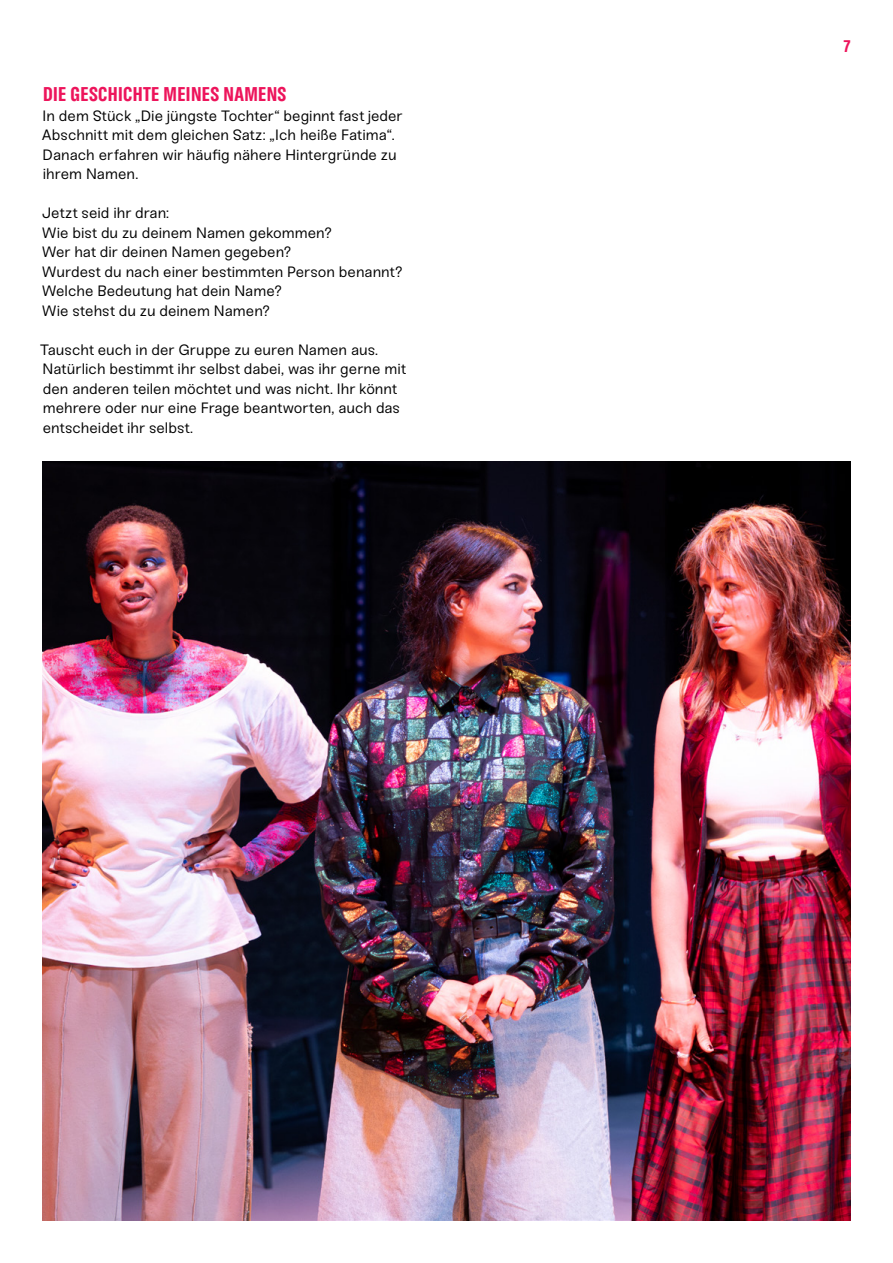
<style>
.page{position:relative;width:893px;height:1263px;background:#fff}
.page>*{position:absolute;margin:0;border:0;box-sizing:border-box;transform-origin:0 0}
.t1{font:19.5px "Parkaue Langulaire";letter-spacing:.02em;color:#ed145b}
.t2{font:16.5px "Parkaue Langulaire";color:#ed145b}
.t3{font:15px/19.5px "Sneak";color:#000}
</style>
<div class="page">
<img style="left:43px;top:462px;width:807px;height:758px">
<h1 class="t1" style="left:43px;top:82px;width:244px">DIE GESCHICHTE MEINES NAMENS</h1>
<p class="t3" style="left:42px;top:106px;width:362px">In dem Stück „Die jüngste Tochter“ beginnt fast jeder Abschnitt mit dem gleichen Satz: „Ich heiße Fatima“.<br>Danach erfahren wir häufig nähere Hintergründe zu ihrem Namen.</p>
<p class="t3" style="left:42px;top:203px;width:363px">Jetzt seid ihr dran:<br>Wie bist du zu deinem Namen gekommen?<br>Wer hat dir deinen Namen gegeben?<br>Wurdest du nach einer bestimmten Person benannt?<br>Welche Bedeutung hat dein Name?<br>Wie stehst du zu deinem Namen?</p>
<p class="t3" style="left:40px;top:340px;width:368px">Tauscht euch in der Gruppe zu euren Namen aus.<br>Natürlich bestimmt ihr selbst dabei, was ihr gerne mit den anderen teilen möchtet und was nicht. Ihr könnt mehrere oder nur eine Frage beantworten, auch das entscheidet ihr selbst.</p>
<p class="t2" style="left:844px;top:36px;width:8px">7</p>
</div>
